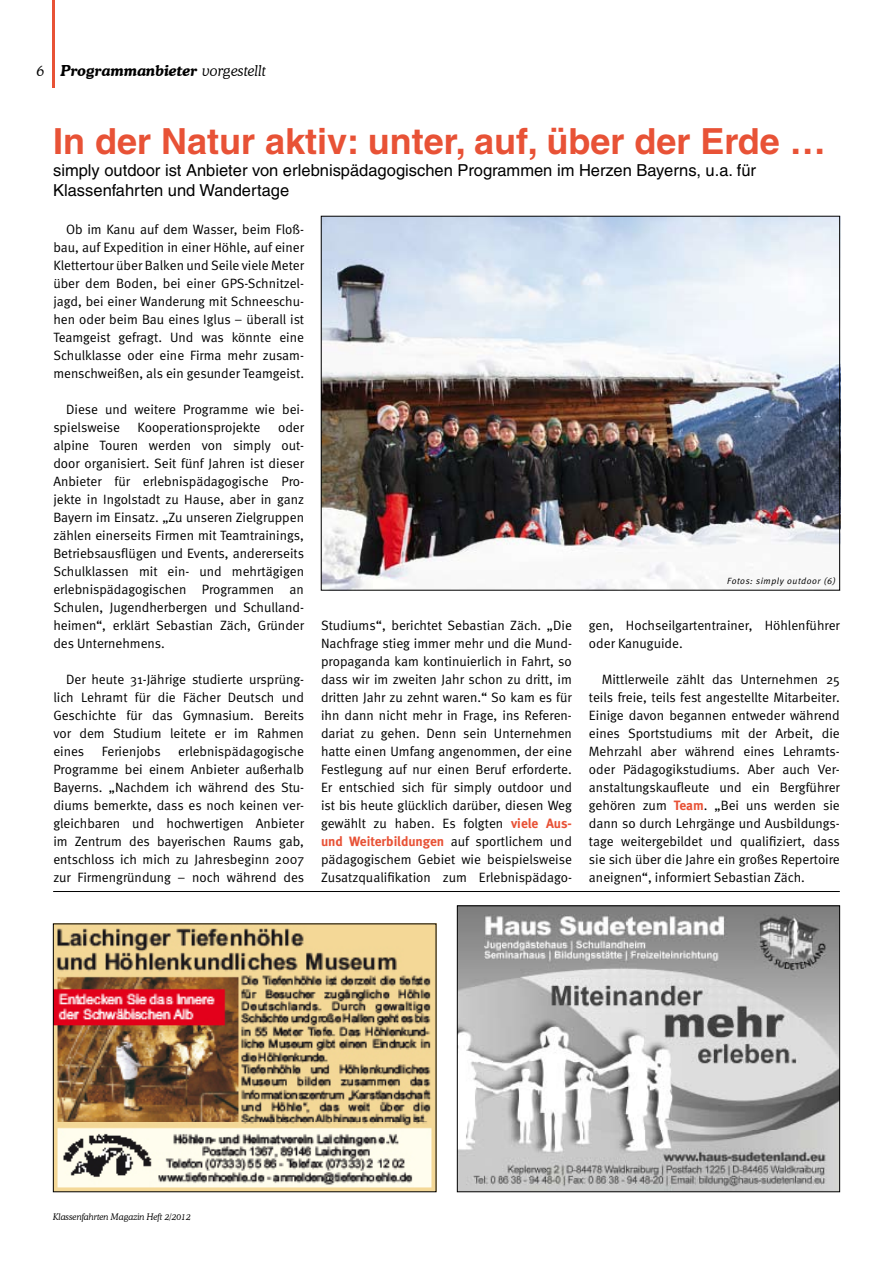
<style>
.page{position:relative;width:893px;height:1263px;background:#fff}
.page>*{position:absolute;margin:0;border:0;box-sizing:border-box;transform-origin:0 0}
.t1{font:700 36px "Helvetica";color:#e85236}
.t2{font:16.5px/19.8px "Helvetica";color:#000}
.t3{font:italic 700 15px "Cooper BT";color:#000}
.t4{font:italic 300 15px "Cooper BT";color:#000}
.t5{font:13.5px/18px "Meta Normal";color:#000;text-align:justify}
.t6{font:700 13.5px "Meta";letter-spacing:-.005em;color:#e85236}
.t7{font:italic 300 9px "Cooper BT";color:#000}
.t8{font:italic 9px "Meta Normal";letter-spacing:.065em;color:#000}
.s1{font-weight:300}
.s2{font-family:"Meta";font-weight:700;color:#e85236}
.s3{font-family:"Meta Normal";font-weight:400;color:#000}
</style>
<div class="page">
<hr style="left:52px;top:0;width:3px;height:87px;background:#e85236">
<hr style="left:53px;top:891px;width:787px;height:1px;background:#000">
<img style="left:55px;top:926px;width:379px;height:264px">
<img style="left:459px;top:908px;width:379px;height:282px">
<div style="left:457px;top:906px;width:383px;height:286px;border:1px solid #000"></div>
<img style="left:323px;top:218px;width:515px;height:370px">
<p class="t4" style="left:37px;top:62px;width:9px">6</p>
<p class="t3" style="left:61px;top:62px;width:207px">Programmanbieter <span class="s1">vorgestellt</span></p>
<h1 class="t1" style="left:53px;top:119px;width:774px">In der Natur aktiv: unter, auf, über der Erde …</h1>
<p class="t2" style="left:53px;top:161px;width:704px">simply outdoor ist Anbieter von erlebnispädagogischen Programmen im Herzen Bayerns, u.a. für<br>Klassenfahrten und Wandertage</p>
<p class="t5" style="left:53px;top:220px;width:252px;text-indent:13px">Ob im Kanu auf dem Wasser, beim Floß&shy;bau, auf Expedition in einer Höhle, auf einer Klettertour über Balken und Seile viele Meter über dem Boden, bei einer GPS-Schnitzel&shy;jagd, bei einer Wanderung mit Schneeschu&shy;hen oder beim Bau eines Iglus – überall ist Teamgeist gefragt. Und was könnte eine Schulklasse oder eine Firma mehr zusam&shy;menschweißen, als ein gesunder Teamgeist.</p>
<p class="t5" style="left:53px;top:400px;width:252px;text-indent:13px">Diese und weitere Programme wie bei&shy;spielsweise</p>
<p class="t5" style="left:138px;top:418px;width:124px">Kooperationsprojekte</p>
<p class="t5" style="left:53px;top:418px;width:252px;text-indent:225px">oder alpine Touren werden von simply out&shy;door organisiert. Seit fünf Jahren ist dieser Anbieter für erlebnispädagogische Pro&shy;jekte in Ingolstadt zu Hause, aber in ganz Bayern im Einsatz. „Zu unseren Zielgruppen zählen einerseits Firmen mit Teamtrainings, Betriebsausflügen und Events, andererseits Schulklassen mit ein- und mehrtägigen erlebnispädagogischen Programmen an Schulen, Jugendherbergen und Schulland&shy;heimen“, erklärt Sebastian Zäch, Gründer des Unternehmens.</p>
<p class="t5" style="left:53px;top:670px;width:252px;text-indent:13px">Der heute 31-Jährige studierte ursprüng&shy;lich Lehramt für die Fächer Deutsch und Geschichte für das Gymnasium. Bereits vor dem Studium leitete er im Rahmen eines</p>
<p class="t8" style="left:727px;top:576px;width:110px">Fotos: simply outdoor (6)</p>
<p class="t5" style="left:589px;top:616px;width:252px">gen, Hochseilgartentrainer, Höhlenführer oder Kanuguide.</p>
<p class="t5" style="left:589px;top:670px;width:253px;text-indent:13px">Mittlerweile zählt das Unternehmen 25 teils freie, teils fest angestellte Mitarbeiter.<br>Einige davon begannen entweder während eines Sportstudiums mit der Arbeit, die Mehrzahl aber während eines Lehramts&shy;oder Pädagogikstudiums. Aber auch Ver&shy;anstaltungskaufleute und ein Bergführer gehören zum <span class="s2">Team</span>. „Bei uns werden sie dann so durch Lehrgänge und Ausbildungs&shy;tage weitergebildet und qualifiziert, dass sie sich über die Jahre ein großes Repertoire aneignen“, informiert Sebastian Zäch.</p>
<p class="t5" style="left:321px;top:616px;width:252px">Studiums“, berichtet Sebastian Zäch. „Die Nachfrage stieg immer mehr und die Mund&shy;propaganda kam kontinuierlich in Fahrt, so dass wir im zweiten Jahr schon zu dritt, im dritten Jahr zu zehnt waren.“ So kam es für ihn dann nicht mehr in Frage, ins Referen&shy;dariat zu gehen. Denn sein Unternehmen hatte einen Umfang angenommen, der eine Festlegung auf nur einen Beruf erforderte.<br>Er entschied sich für simply outdoor und ist bis heute glücklich darüber, diesen Weg gewählt zu haben. Es folgten <span class="s2">viele Aus-</span></p>
<p class="t6" style="left:321px;top:833px;width:252px">und Weiterbildungen <span class="s3">auf sportlichem und</span></p>
<p class="t5" style="left:321px;top:850px;width:252px">pädagogischem Gebiet wie beispielsweise<br>Zusatzqualifikation zum Erlebnispädago-</p>
<p class="t5" style="left:53px;top:742px;width:252px;text-indent:125px">erlebnispädagogische Programme bei einem Anbieter außerhalb Bayerns. „Nachdem ich während des Stu&shy;diums bemerkte, dass es noch keinen ver&shy;gleichbaren und hochwertigen Anbieter im Zentrum des bayerischen Raums gab, entschloss ich mich zu Jahresbeginn 2007 zur Firmengründung – noch während des</p>
<p class="t5" style="left:102px;top:742px;width:61px">Ferienjobs</p>
<p class="t7" style="left:53px;top:1212px;width:139px">Klassenfahrten Magazin Heft 2/2012</p>
</div>
